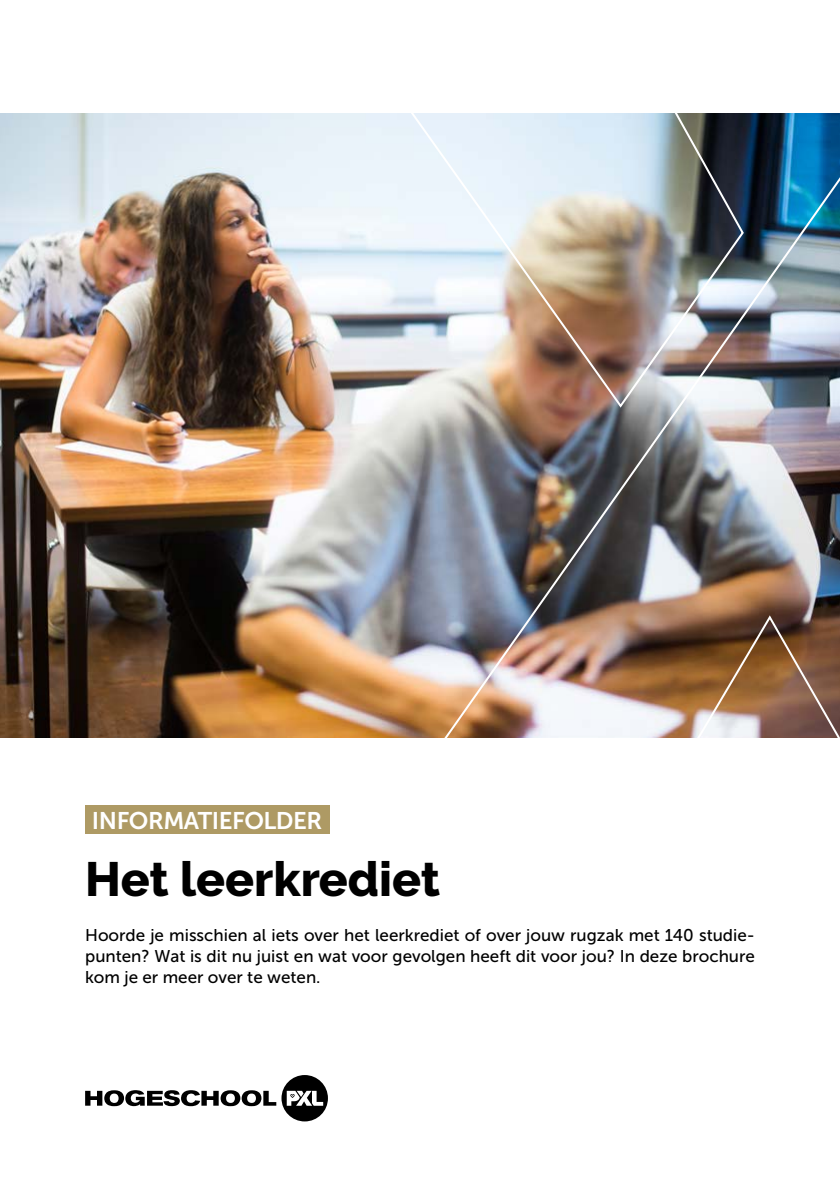
<style>
.page{position:relative;width:840px;height:1191px;background:#fff}
.page>*{position:absolute;margin:0;border:0;box-sizing:border-box;transform-origin:0 0}
.t1{font:800 48px "Raleway";color:#000}
.t2{font:24px "Museo Sans 700";letter-spacing:-.02em;color:#fff}
.t3{font:17px/21px "Museo Sans 500";color:#000;text-align:justify}
</style>
<div class="page">
<svg style="left:85px;top:1090px;width:191px;height:16px"></svg>
<div style="left:281px;top:1075px;width:47px;height:46px;background:#000;border-radius:50%"></div>
<svg style="left:286px;top:1090px;width:37px;height:15px"></svg>
<img style="left:0;top:113px;width:372px;height:624px">
<img style="left:372px;top:113px;width:467px;height:625px">
<img style="left:401px;top:113px;width:343px;height:296px">
<div style="left:85px;top:805px;width:244px;height:28px;background:#ae9a64"></div>
<h2 class="t2" style="left:92px;top:807px;width:232px">INFORMATIEFOLDER</h2>
<h1 class="t1" style="left:85px;top:851px;width:356px">Het leerkrediet</h1>
<p class="t3" style="left:85px;top:924px;width:671px">Hoorde je misschien al iets over het leerkrediet of over jouw rugzak met 140 studie&shy;punten? Wat is dit nu juist en wat voor gevolgen heeft dit voor jou? In deze brochure kom je er meer over te weten.</p>
</div>
